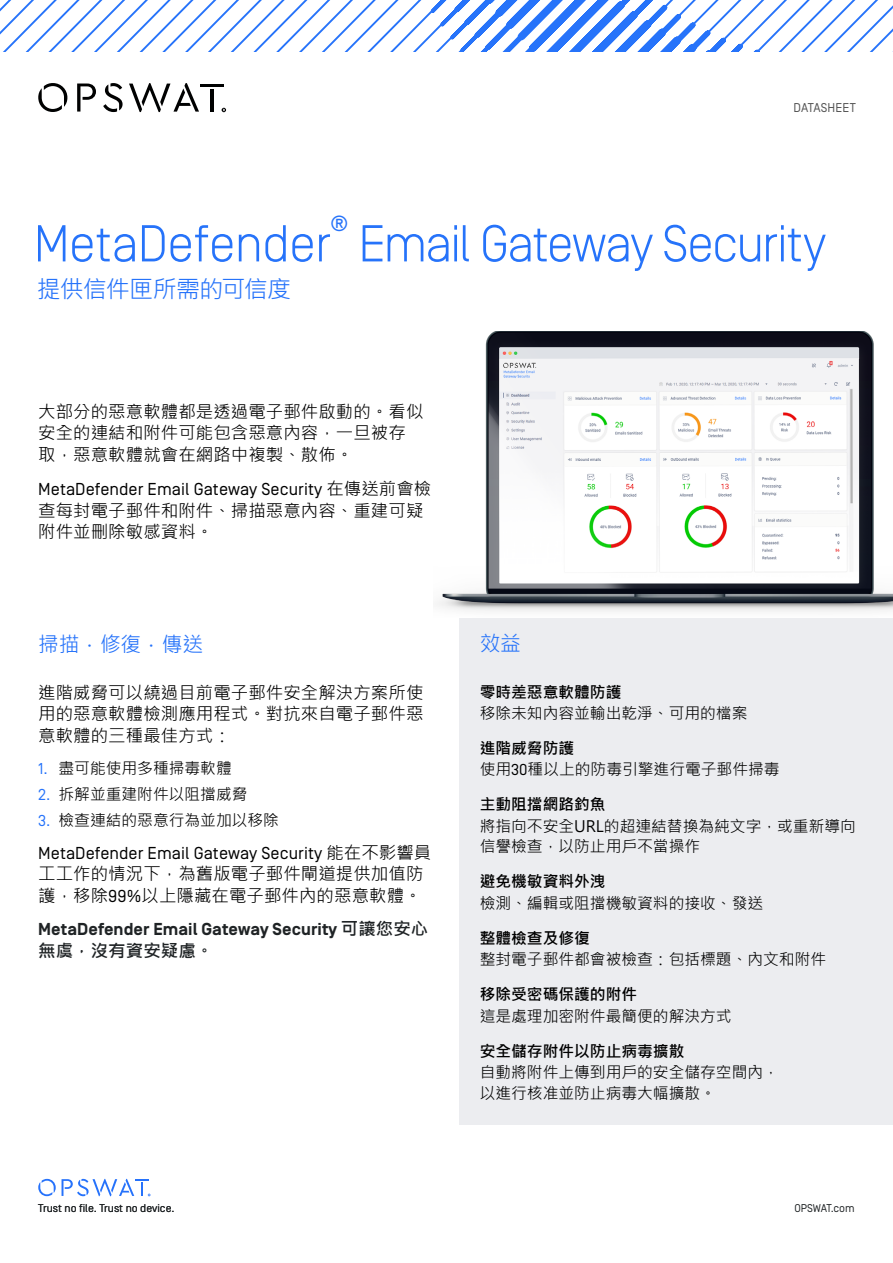
<style>
.page{position:relative;width:893px;height:1263px;background:#fff}
.page>*{position:absolute;margin:0;border:0;box-sizing:border-box;transform-origin:0 0}
.t1{font:300 51.75px "Simplon Norm";letter-spacing:-.03em;color:#2673fa}
.t2{font:24px "Microsoft Jheng Hei";letter-spacing:-.04em;color:#2673fa}
.t3{font:21.9px "Simplon Norm";color:#2673fa}
.t4{font:21px "Microsoft Jheng Hei";letter-spacing:-.005em;color:#2673fa}
.t5{font:17.25px/21.8px "Microsoft Jheng Hei";letter-spacing:.005em;color:#000}
.t6{font:17.25px "Simplon Norm";letter-spacing:.005em;color:#000}
.t7{font:700 17.25px "Simplon Norm";letter-spacing:.005em;color:#1f2325}
.t8{font:700 17.25px "Microsoft Jheng Hei";letter-spacing:.005em;color:#1f2325}
.t9{font:15.75px/20.2px "Microsoft Jheng Hei";color:#000}
.t10{font:700 15.75px "Microsoft Jheng Hei";color:#000}
.t11{font:12.75px "Simplon Norm";letter-spacing:.005em;color:#535353}
.t12{font:11.25px "Simplon Norm";color:#1f2325}
.s1{font-family:"Microsoft Jheng Hei"}
.s2{font-family:"Simplon Norm";color:#2673fa}
.s3{font-family:"Simplon Norm"}
.s4{font-weight:700}
</style>
<div class="page">
<svg style="left:0;top:0;width:401px;height:51px"></svg>
<svg style="left:401px;top:0;width:492px;height:51px"></svg>
<svg style="left:38px;top:83px;width:30px;height:29px"></svg>
<svg style="left:77px;top:84px;width:19px;height:28px"></svg>
<svg style="left:103px;top:83px;width:20px;height:29px"></svg>
<svg style="left:129px;top:83px;width:70px;height:29px"></svg>
<hr style="left:201px;top:84px;width:23px;height:3px;background:#000101">
<hr style="left:211px;top:89px;width:3px;height:23px;background:#000101">
<svg style="left:222px;top:108px;width:4px;height:4px"></svg>
<img style="left:437px;top:332px;width:456px;height:280px">
<div style="left:459px;top:618px;width:434px;height:507px;background:#ecedf0"></div>
<svg style="left:38px;top:1179px;width:18px;height:17px"></svg>
<svg style="left:62px;top:1179px;width:88px;height:17px"></svg>
<p class="t11" style="left:793px;top:101px;width:64px">DATASHEET</p>
<h3 class="t3" style="left:331px;top:212px;width:19px">®</h3>
<h1 class="t1" style="left:34px;top:216px;width:299px">MetaDefender</h1>
<h2 class="t2" style="left:37px;top:274px;width:256px">提供信件匣所需的可信度</h2>
<h1 class="t1" style="left:358px;top:216px;width:469px">Email Gateway Security</h1>
<p class="t5" style="left:38px;top:400px;width:387px">大部分的惡意軟體都是透過電子郵件啟動的。看似安全的連結和附件可能包含惡意內容，一旦被存取，惡意軟體就會在網路中複製、散佈。</p>
<p class="t6" style="left:38px;top:480px;width:395px">MetaDefender Email Gateway Security <span class="s1">在傳送前會檢</span></p>
<p class="t5" style="left:38px;top:499px;width:387px">查每封電子郵件和附件、掃描惡意內容、重建可疑附件並刪除敏感資料。</p>
<h3 class="t4" style="left:38px;top:631px;width:166px">掃描．修復．傳送</h3>
<p class="t5" style="left:38px;top:681px;width:387px;text-align:justify">進階威脅可以繞過目前電子郵件安全解決方案所使用的惡意軟體檢測應用程式。對抗來自電子郵件惡意軟體的三種最佳方式：</p>
<p class="t9" style="left:38px;top:758px;width:195px"><span class="s2">1.</span> 盡可能使用多種掃毒軟體</p>
<p class="t9" style="left:38px;top:784px;width:211px"><span class="s2">2.</span> 拆解並重建附件以阻擋威脅</p>
<p class="t9" style="left:38px;top:810px;width:242px"><span class="s2">3.</span> 檢查連結的惡意行為並加以移除</p>
<p class="t6" style="left:38px;top:844px;width:395px">MetaDefender Email Gateway Security <span class="s1">能在不影響員</span></p>
<p class="t5" style="left:38px;top:863px;width:387px;line-height:21.3px">工工作的情況下，為舊版電子郵件閘道提供加值防護，移除<span class="s3">99%</span>以上隱藏在電子郵件內的惡意軟體。</p>
<p class="t7" style="left:38px;top:920px;width:392px">MetaDefender Email Gateway Security <span class="s1">可讓您安心</span></p>
<p class="t8" style="left:38px;top:939px;width:177px">無虞，沒有資安疑慮。</p>
<h3 class="t4" style="left:480px;top:630px;width:43px">效益</h3>
<p class="t10" style="left:480px;top:683px;width:143px">零時差惡意軟體防護</p>
<p class="t9" style="left:480px;top:703px;width:269px">移除未知內容並輸出乾淨、可用的檔案</p>
<p class="t9" style="left:480px;top:737px;width:301px;line-height:21.3px"><span class="s4">進階威脅防護<br></span>使用<span class="s3">30</span>種以上的防毒引擎進行電子郵件掃毒</p>
<p class="t10" style="left:480px;top:795px;width:127px">主動阻擋網路釣魚</p>
<p class="t9" style="left:480px;top:816px;width:378px">將指向不安全URL的超連結替換為純文字，或重新導向信譽檢查，以防止用戶不當操作</p>
<p class="t10" style="left:480px;top:872px;width:127px">避免機敏資料外洩</p>
<p class="t9" style="left:480px;top:893px;width:285px">檢測、編輯或阻擋機敏資料的接收、發送</p>
<p class="t10" style="left:480px;top:928px;width:112px">整體檢查及修復</p>
<p class="t9" style="left:480px;top:949px;width:348px">整封電子郵件都會被檢查：包括標題、內文和附件</p>
<p class="t10" style="left:480px;top:985px;width:159px">移除受密碼保護的附件</p>
<p class="t9" style="left:480px;top:1006px;width:253px">這是處理加密附件最簡便的解決方式</p>
<p class="t10" style="left:480px;top:1041px;width:206px">安全儲存附件以防止病毒擴散</p>
<p class="t9" style="left:480px;top:1062px;width:301px">自動將附件上傳到用戶的安全儲存空間內，以進行核准並防止病毒大幅擴散。</p>
<p class="t12" style="left:38px;top:1202px;width:138px">Trust no file. Trust no device.</p>
<p class="t12" style="left:794px;top:1202px;width:62px">OPSWAT.com</p>
</div>
